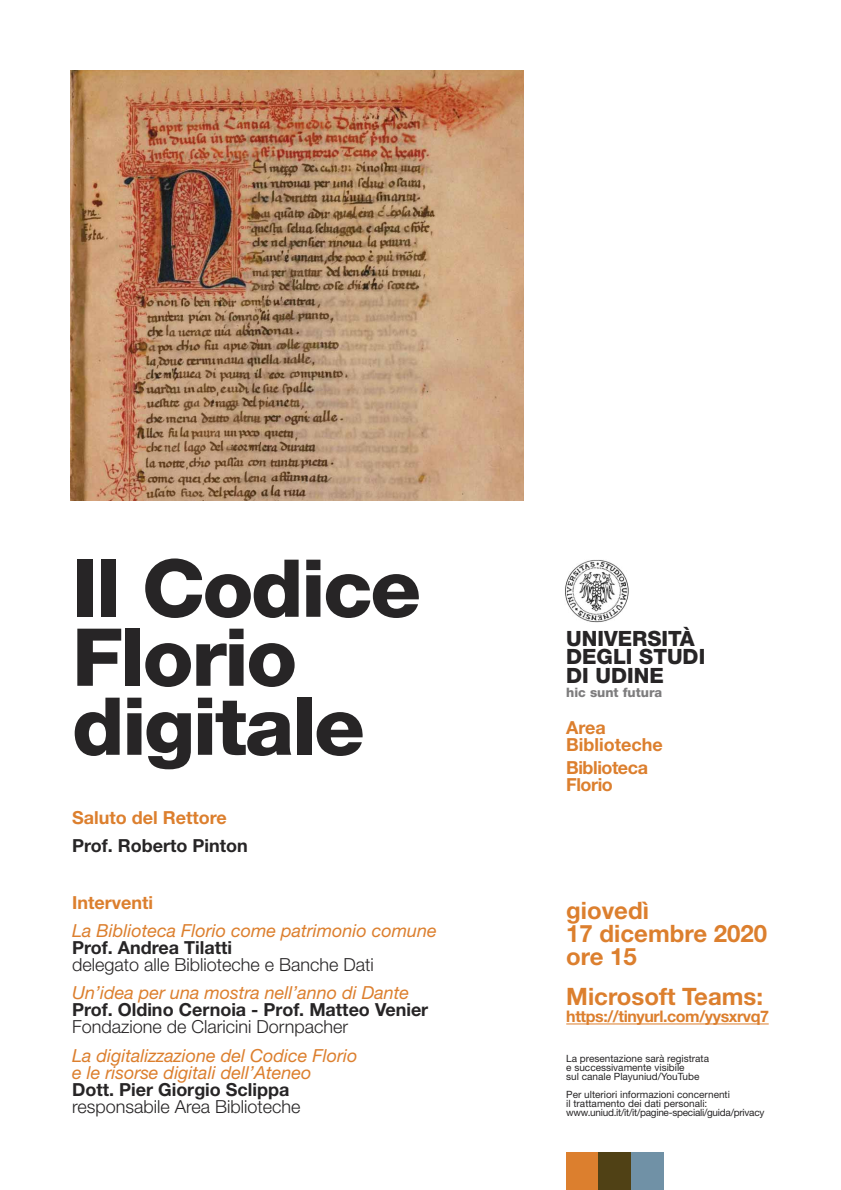
<style>
.page{position:relative;width:841px;height:1190px;background:#fff}
.page>*{position:absolute;margin:0;border:0;box-sizing:border-box;transform-origin:0 0}
.t1{font:800 80px/69px "Helvetica Neue LT Std";letter-spacing:-.03em;color:#272526;scale:1.04 1}
.t2{font:700 24px/23px "Helvetica Neue LT Std";color:#dc7f2e}
.t3{font:800 21.1px/18.5px "Helvetica Neue LT Std";color:#272526}
.t4{font:italic 18px/17px "Helvetica Neue LT Std";color:#dc7f2e}
.t5{font:700 18px "Helvetica Neue LT Std";color:#272526}
.t6{font:300 18px "Helvetica Neue LT Std";color:#272526}
.t7{font:700 18px/17px "Helvetica Neue LT Std";color:#dc7f2e}
.t8{font:700 18px/17px "Helvetica Neue LT Std";letter-spacing:-.025em;color:#dc7f2e}
.t9{font:700 16px "Helvetica Neue LT Std";letter-spacing:-.025em;color:#dc7f2e}
.t10{font:800 13px "Helvetica Neue LT Std";color:#7d7c7d}
.t11{font:10px/9px "Helvetica Neue LT Std";color:#272526}
</style>
<div class="page">
<img style="left:565px;top:560px;width:63px;height:63px">
<div style="left:566px;top:1152px;width:32px;height:38px;background:#dc7f2e"></div>
<div style="left:598px;top:1152px;width:33px;height:38px;background:#504115"></div>
<div style="left:631px;top:1152px;width:33px;height:38px;background:#7091a6"></div>
<hr style="left:566px;top:1024px;width:203px;height:1px;background:#dc7f2e">
<img style="left:71px;top:70px;width:452px;height:431px">
<h1 class="t1" style="left:72px;top:563px;width:337px">Il Codice<br>Florio digitale</h1>
<h3 class="t7" style="left:72px;top:811px;width:156px">Saluto del Rettore</h3>
<h3 class="t5" style="left:72px;top:839px;width:177px">Prof. Roberto Pinton</h3>
<h3 class="t7" style="left:72px;top:896px;width:82px">Interventi</h3>
<h3 class="t4" style="left:72px;top:924px;width:366px">La Biblioteca Florio come patrimonio comune</h3>
<h3 class="t5" style="left:72px;top:941px;width:161px">Prof. Andrea Tilatti</h3>
<h3 class="t6" style="left:72px;top:958px;width:303px">delegato alle Biblioteche e Banche Dati</h3>
<h3 class="t4" style="left:72px;top:987px;width:339px">Un’idea per una mostra nell’anno di Dante</h3>
<h3 class="t5" style="left:72px;top:1004px;width:358px">Prof. Oldino Cernoia - Prof. Matteo Venier</h3>
<h3 class="t6" style="left:72px;top:1020px;width:278px">Fondazione de Claricini Dornpacher</h3>
<h3 class="t4" style="left:72px;top:1049px;width:287px">La digitalizzazione del Codice Florio e le risorse digitali dell’Ateneo</h3>
<h3 class="t5" style="left:72px;top:1083px;width:219px">Dott. Pier Giorgio Sclippa</h3>
<h3 class="t6" style="left:72px;top:1100px;width:230px">responsabile Area Biblioteche</h3>
<h3 class="t3" style="left:566px;top:631px;width:141px">UNIVERSITÀ<br>DEGLI STUDI<br>DI UDINE</h3>
<h3 class="t10" style="left:566px;top:687px;width:98px">hic sunt futura</h3>
<h3 class="t7" style="left:566px;top:720px;width:98px">Area<br>Biblioteche</h3>
<h3 class="t8" style="left:566px;top:760px;width:83px">Biblioteca<br>Florio</h3>
<h2 class="t2" style="left:566px;top:902px;width:202px">giovedì<br>17 dicembre 2020 ore 15</h2>
<h2 class="t2" style="left:566px;top:988px;width:198px">Microsoft Teams:</h2>
<h3 class="t9" style="left:566px;top:1011px;width:204px">https://tinyurl.com/yysxrvq7</h3>
<p class="t11" style="left:566px;top:1055px;width:144px">La presentazione sarà registrata e successivamente visibile<br>sul canale Playuniud/YouTube</p>
<p class="t11" style="left:566px;top:1091px;width:200px">Per ulteriori informazioni concernenti<br>il trattamento dei dati personali: www.uniud.it/it/it/pagine-speciali/guida/privacy</p>
</div>
